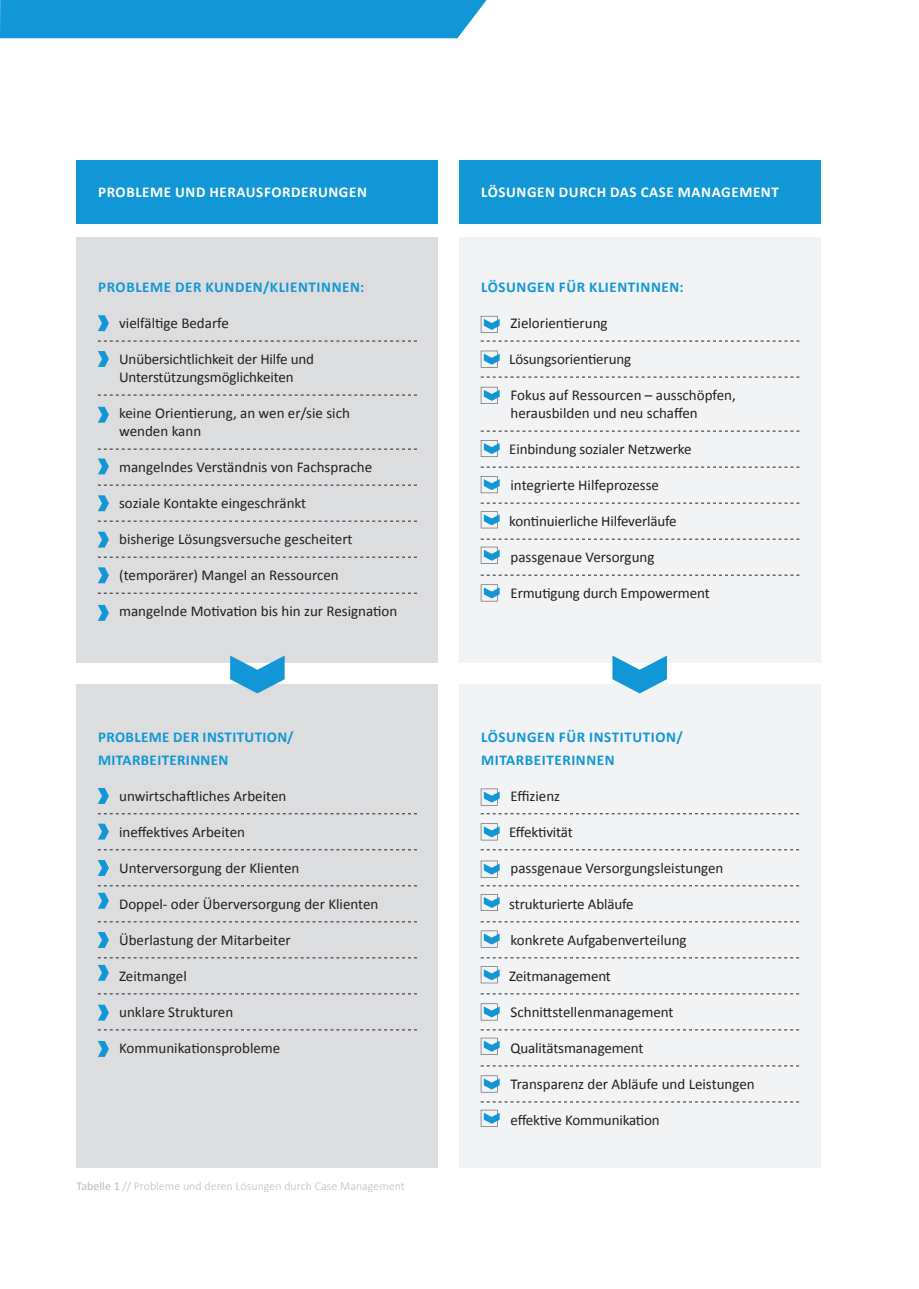
<style>
.page{position:relative;width:919px;height:1289px;background:#fff}
.page>*{position:absolute;margin:0;border:0;box-sizing:border-box;transform-origin:0 0}
.t1{font:15px/18px "Calibri";color:#231f20}
.t2{font:700 15px/22.5px "Calibri";letter-spacing:.04em;color:#1197d6}
.t3{font:700 15px "Calibri";letter-spacing:.04em;color:#fff}
.t4{font:300 12px "Calibri";color:#bcbdc0}
.s1{font-weight:400}
</style>
<div class="page">
<div style="left:77px;top:237px;width:361px;height:425px;background:#dcdddf"></div>
<div style="left:77px;top:684px;width:361px;height:484px;background:#dcdddf"></div>
<div style="left:459px;top:237px;width:362px;height:425px;background:#f2f3f4"></div>
<div style="left:459px;top:684px;width:362px;height:484px;background:#f2f3f4"></div>
<div style="left:0;top:0;width:486px;height:38px;background:#1197d6"></div>
<svg style="left:480px;top:341px;width:319px;height:1px"></svg>
<svg style="left:480px;top:377px;width:319px;height:1px"></svg>
<svg style="left:480px;top:431px;width:319px;height:1px"></svg>
<svg style="left:480px;top:467px;width:319px;height:1px"></svg>
<svg style="left:480px;top:503px;width:319px;height:1px"></svg>
<svg style="left:480px;top:539px;width:319px;height:1px"></svg>
<svg style="left:480px;top:575px;width:319px;height:1px"></svg>
<svg style="left:480px;top:316px;width:19px;height:17px"></svg>
<svg style="left:480px;top:351px;width:19px;height:17px"></svg>
<svg style="left:480px;top:387px;width:19px;height:17px"></svg>
<svg style="left:480px;top:440px;width:19px;height:17px"></svg>
<svg style="left:480px;top:476px;width:19px;height:17px"></svg>
<svg style="left:480px;top:511px;width:19px;height:17px"></svg>
<svg style="left:480px;top:546px;width:19px;height:17px"></svg>
<svg style="left:480px;top:584px;width:19px;height:17px"></svg>
<svg style="left:480px;top:813px;width:319px;height:1px"></svg>
<svg style="left:480px;top:849px;width:319px;height:1px"></svg>
<svg style="left:480px;top:885px;width:319px;height:1px"></svg>
<svg style="left:480px;top:921px;width:319px;height:1px"></svg>
<svg style="left:480px;top:957px;width:319px;height:1px"></svg>
<svg style="left:480px;top:993px;width:319px;height:1px"></svg>
<svg style="left:480px;top:1029px;width:319px;height:1px"></svg>
<svg style="left:480px;top:1065px;width:319px;height:1px"></svg>
<svg style="left:480px;top:1101px;width:319px;height:1px"></svg>
<svg style="left:480px;top:788px;width:19px;height:17px"></svg>
<svg style="left:480px;top:823px;width:19px;height:17px"></svg>
<svg style="left:480px;top:860px;width:19px;height:17px"></svg>
<svg style="left:480px;top:894px;width:19px;height:17px"></svg>
<svg style="left:480px;top:930px;width:19px;height:17px"></svg>
<svg style="left:480px;top:966px;width:19px;height:17px"></svg>
<svg style="left:480px;top:1003px;width:19px;height:17px"></svg>
<svg style="left:480px;top:1037px;width:19px;height:17px"></svg>
<svg style="left:480px;top:1075px;width:19px;height:17px"></svg>
<svg style="left:480px;top:1109px;width:19px;height:17px"></svg>
<svg style="left:98px;top:341px;width:319px;height:1px"></svg>
<svg style="left:98px;top:395px;width:319px;height:1px"></svg>
<svg style="left:98px;top:449px;width:319px;height:1px"></svg>
<svg style="left:98px;top:485px;width:319px;height:1px"></svg>
<svg style="left:98px;top:521px;width:319px;height:1px"></svg>
<svg style="left:98px;top:557px;width:319px;height:1px"></svg>
<svg style="left:98px;top:593px;width:319px;height:1px"></svg>
<svg style="left:98px;top:315px;width:11px;height:16px"></svg>
<svg style="left:98px;top:351px;width:11px;height:16px"></svg>
<svg style="left:98px;top:407px;width:11px;height:15px"></svg>
<svg style="left:98px;top:458px;width:11px;height:16px"></svg>
<svg style="left:98px;top:495px;width:11px;height:16px"></svg>
<svg style="left:98px;top:531px;width:11px;height:16px"></svg>
<svg style="left:98px;top:567px;width:11px;height:16px"></svg>
<svg style="left:98px;top:605px;width:11px;height:16px"></svg>
<svg style="left:98px;top:813px;width:319px;height:1px"></svg>
<svg style="left:98px;top:849px;width:319px;height:1px"></svg>
<svg style="left:98px;top:885px;width:319px;height:1px"></svg>
<svg style="left:98px;top:921px;width:319px;height:1px"></svg>
<svg style="left:98px;top:957px;width:319px;height:1px"></svg>
<svg style="left:98px;top:993px;width:319px;height:1px"></svg>
<svg style="left:98px;top:1029px;width:319px;height:1px"></svg>
<svg style="left:98px;top:788px;width:11px;height:15px"></svg>
<svg style="left:98px;top:823px;width:11px;height:16px"></svg>
<svg style="left:98px;top:860px;width:11px;height:15px"></svg>
<svg style="left:98px;top:892px;width:11px;height:16px"></svg>
<svg style="left:98px;top:932px;width:11px;height:15px"></svg>
<svg style="left:98px;top:964px;width:11px;height:16px"></svg>
<svg style="left:98px;top:1004px;width:11px;height:16px"></svg>
<svg style="left:98px;top:1041px;width:11px;height:15px"></svg>
<div style="left:77px;top:160px;width:361px;height:64px;background:#1197d6"></div>
<div style="left:459px;top:160px;width:362px;height:64px;background:#1197d6"></div>
<svg style="left:230px;top:655px;width:54px;height:38px"></svg>
<svg style="left:612px;top:655px;width:55px;height:38px"></svg>
<p class="t3" style="left:98px;top:182px;width:270px">PROBLEME UND HERAUSFORDERUNGEN</p>
<p class="t3" style="left:481px;top:182px;width:299px">LÖSUNGEN DURCH DAS CASE MANAGEMENT</p>
<p class="t2" style="left:98px;top:276px;width:268px">PROBLEME DER KUNDEN/KLIENTINNEN:</p>
<p class="t1" style="left:119px;top:314px;width:111px">vielfältige Bedarfe</p>
<p class="t1" style="left:119px;top:350px;width:196px">Unübersichtlichkeit der Hilfe und<br>Unterstützungsmöglichkeiten</p>
<p class="t1" style="left:119px;top:404px;width:232px">keine Orientierung, an wen er/sie sich wenden kann</p>
<p class="t1" style="left:119px;top:458px;width:254px">mangelndes Verständnis von Fachsprache</p>
<p class="t1" style="left:119px;top:494px;width:189px">soziale Kontakte eingeschränkt</p>
<p class="t1" style="left:119px;top:530px;width:235px">bisherige Lösungsversuche gescheitert</p>
<p class="t1" style="left:119px;top:566px;width:221px">(temporärer) Mangel an Ressourcen</p>
<p class="t1" style="left:119px;top:602px;width:280px">mangelnde Motivation bis hin zur Resignation</p>
<p class="t2" style="left:98px;top:726px;width:197px">PROBLEME DER INSTITUTION/<br>MITARBEITERINNEN</p>
<p class="t1" style="left:119px;top:786px;width:169px">unwirtschaftliches Arbeiten</p>
<p class="t1" style="left:119px;top:822px;width:127px">ineffektives Arbeiten</p>
<p class="t1" style="left:119px;top:858px;width:182px">Unterversorgung der Klienten</p>
<p class="t1" style="left:119px;top:894px;width:261px">Doppel- oder Überversorgung der Klienten</p>
<p class="t1" style="left:119px;top:930px;width:173px">Überlastung der Mitarbeiter</p>
<p class="t1" style="left:119px;top:966px;width:69px">Zeitmangel</p>
<p class="t1" style="left:119px;top:1002px;width:116px">unklare Strukturen</p>
<p class="t1" style="left:119px;top:1038px;width:163px">Kommunikationsprobleme</p>
<p class="t4" style="left:77px;top:1178px;width:330px"><span class="s1">Tabelle 1</span> // Probleme und deren lösungen durch Case Management</p>
<p class="t2" style="left:481px;top:276px;width:204px">LÖSUNGEN FÜR KLIENTINNEN:</p>
<p class="t1" style="left:510px;top:314px;width:99px">Zielorientierung</p>
<p class="t1" style="left:509px;top:350px;width:123px">Lösungsorientierung</p>
<p class="t1" style="left:510px;top:386px;width:227px">Fokus auf Ressourcen – ausschöpfen, herausbilden und neu schaffen</p>
<p class="t1" style="left:509px;top:440px;width:184px">Einbindung sozialer Netzwerke</p>
<p class="t1" style="left:510px;top:476px;width:150px">integrierte Hilfeprozesse</p>
<p class="t1" style="left:509px;top:512px;width:169px">kontinuierliche Hilfeverläufe</p>
<p class="t1" style="left:510px;top:548px;width:145px">passgenaue Versorgung</p>
<p class="t1" style="left:510px;top:584px;width:201px">Ermutigung durch Empowerment</p>
<p class="t2" style="left:481px;top:726px;width:203px">LÖSUNGEN FÜR INSTITUTION/<br>MITARBEITERINNEN</p>
<p class="t1" style="left:510px;top:786px;width:51px">Effizienz</p>
<p class="t1" style="left:509px;top:822px;width:65px">Effektivität</p>
<p class="t1" style="left:510px;top:858px;width:214px">passgenaue Versorgungsleistungen</p>
<p class="t1" style="left:509px;top:894px;width:126px">strukturierte Abläufe</p>
<p class="t1" style="left:510px;top:930px;width:178px">konkrete Aufgabenverteilung</p>
<p class="t1" style="left:509px;top:966px;width:103px">Zeitmanagement</p>
<p class="t1" style="left:510px;top:1002px;width:165px">Schnittstellenmanagement</p>
<p class="t1" style="left:510px;top:1038px;width:134px">Qualitätsmanagement</p>
<p class="t1" style="left:510px;top:1074px;width:246px">Transparenz der Abläufe und Leistungen</p>
<p class="t1" style="left:510px;top:1110px;width:151px">effektive Kommunikation</p>
</div>
